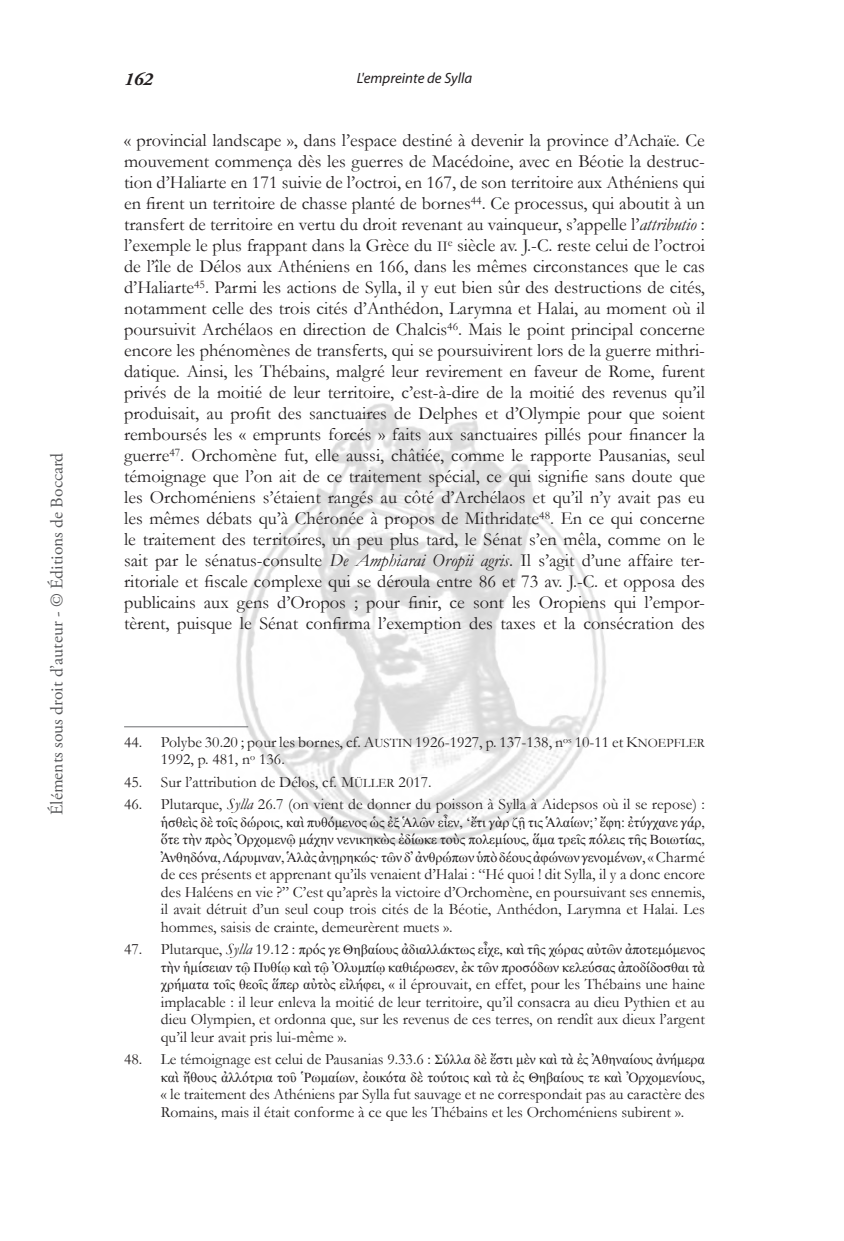
<style>
.page{position:relative;width:844px;height:1241px;background:#fff}
.page>*{position:absolute;margin:0;border:0;box-sizing:border-box;transform-origin:0 0}
.t1{font:18.38px/21px "Garamond";color:#231f20;text-align:justify}
.t2{font:italic 700 18.38px "Adobe Garamond Pro";color:#231f20}
.t3{font:17.5px "Adobe Garamond Pro";color:#57585a}
.t4{font:15.75px/17.5px "Garamond";color:#231f20}
.t5{font:italic 14.88px "Myriad Pro";color:#231f20}
.t6{font:14px/17.5px "IFAO Grec Unicode";color:#231f20;text-align:justify}
.s1{font-style:italic}
.s2{font-family:"Garamond SC820";font-size:15.05px}
.s3{font-family:"Garamond SC820"}
.s4{font-family:"Garamond SC820";font-size:12.95px}
.s5{font-family:"Garamond";font-size:15.75px}
.s6{font-family:"Garamond";font-style:italic;font-size:15.75px}
.s7{font-family:"IFAO Grec Unicode";font-size:14px}
</style>
<div class="page">
<img style="left:219px;top:403px;width:387px;height:443px">
<hr style="left:124px;top:726px;width:124px;height:1px;background:#6c6d70">
<p class="t3" style="left:46px;top:814px;width:363px;rotate:-90deg">Éléments sous droit d’auteur - © Éditions de Boccard</p>
<p class="t2" style="left:124px;top:69px;width:30px">162</p>
<p class="t5" style="left:356px;top:69px;width:117px">L'empreinte de Sylla</p>
<p class="t1" style="left:124px;top:129px;width:582px">« provincial landscape », dans l’espace destiné à devenir la province d’Achaïe. Ce mouvement commença dès les guerres de Macédoine, avec en Béotie la destruc&shy;tion d’Haliarte en 171 suivie de l’octroi, en 167, de son territoire aux Athéniens qui en firent un territoire de chasse planté de bornes<sup>44</sup>. Ce processus, qui aboutit à un transfert de territoire en vertu du droit revenant au vainqueur, s’appelle l’<span class="s1">attributio</span> : l’exemple le plus frappant dans la Grèce du <span class="s2">II</span><sup>e</sup> siècle av. J.-C. reste celui de l’octroi de l’île de Délos aux Athéniens en 166, dans les mêmes circonstances que le cas d’Haliarte<sup>45</sup>. Parmi les actions de Sylla, il y eut bien sûr des destructions de cités, notamment celle des trois cités d’Anthédon, Larymna et Halai, au moment où il poursuivit Archélaos en direction de Chalcis<sup>46</sup>. Mais le point principal concerne encore les phénomènes de transferts, qui se poursuivirent lors de la guerre mithri&shy;datique. Ainsi, les Thébains, malgré leur revirement en faveur de Rome, furent privés de la moitié de leur territoire, c’est-à-dire de la moitié des revenus qu’il produisait, au profit des sanctuaires de Delphes et d’Olympie pour que soient remboursés les « emprunts forcés » faits aux sanctuaires pillés pour financer la guerre<sup>47</sup>. Orchomène fut, elle aussi, châtiée, comme le rapporte Pausanias, seul témoignage que l’on ait de ce traitement spécial, ce qui signifie sans doute que les Orchoméniens s’étaient rangés au côté d’Archélaos et qu’il n’y avait pas eu les mêmes débats qu’à Chéronée à propos de Mithridate<sup>48</sup>. En ce qui concerne le traitement des territoires, un peu plus tard, le Sénat s’en mêla, comme on le sait par le sénatus-consulte <span class="s1">De Amphiarai Oropii agris</span>. Il s’agit d’une affaire ter&shy;ritoriale et fiscale complexe qui se déroula entre 86 et 73 av. J.-C. et opposa des publicains aux gens d’Oropos ; pour finir, ce sont les Oropiens qui l’empor&shy;tèrent, puisque le Sénat confirma l’exemption des taxes et la consécration des</p>
<p class="t4" style="left:161px;top:732px;width:545px;text-indent:-37px">44. Polybe 30.20 ; pour les bornes, cf. <span class="s3">A</span><span class="s4">USTIN</span> 1926-1927, p. 137-138, n<sup>os</sup> 10-11 et <span class="s3">K</span><span class="s4">NOEPFLER<br></span>1992, p. 481, n<sup>o</sup> 136.</p>
<p class="t4" style="left:124px;top:772px;width:309px">45. Sur l’attribution de Délos, cf. <span class="s3">M</span><span class="s4">ÜLLER</span> 2017.</p>
<p class="t4" style="left:124px;top:795px;width:582px">46. Plutarque, <span class="s1">Sylla</span> 26.7 (on vient de donner du poisson à Sylla à Aidepsos où il se repose) :</p>
<p class="t6" style="left:161px;top:813px;width:545px">ἡσθεὶς δὲ τοῖς δώροις, καὶ πυθόμενος ὡς ἐξ Ἁλῶν εἶεν, ‘ἔτι γὰρ ζῇ τις Ἁλαίων;’ ἔφη: ἐτύγχανε γάρ, ὅτε τὴν πρὸς Ὀρχομενῷ μάχην νενικηκὼς ἐδίωκε τοὺς πολεμίους, ἅμα τρεῖς πόλεις τῆς Βοιωτίας, Ἀνθηδόνα, Λάρυμναν, Ἁλὰς ἀνῃρηκώς· τῶν δ᾽ ἀνθρώπων ὑπὸ δέους ἀφώνων γενομένων<span class="s5">, «Charmé</span></p>
<p class="t4" style="left:161px;top:865px;width:545px;text-align:justify">de ces présents et apprenant qu’ils venaient d’Halai : “Hé quoi ! dit Sylla, il y a donc encore des Haléens en vie ?” C’est qu’après la victoire d’Orchomène, en poursuivant ses ennemis, il avait détruit d’un seul coup trois cités de la Béotie, Anthédon, Larymna et Halai. Les hommes, saisis de crainte, demeurèrent muets ».</p>
<p class="t6" style="left:124px;top:940px;width:582px;text-align:right"><span class="s5">47. Plutarque,</span> <span class="s6">Sylla</span> <span class="s5">19.12 :</span> πρός γε Θηβαίους ἀδιαλλάκτως εἶχε, καὶ τῆς χώρας αὐτῶν ἀποτεμόμενος τὴν ἡμίσειαν τῷ Πυθίῳ καὶ τῷ Ὀλυμπίῳ καθιέρωσεν, ἐκ τῶν προσόδων κελεύσας ἀποδίδοσθαι τὰ</p>
<p class="t4" style="left:161px;top:975px;width:545px;text-align:justify"><span class="s7">χρήματα τοῖς θεοῖς ἅπερ αὐτὸς εἰλήφει</span>, « il éprouvait, en effet, pour les Thébains une haine implacable : il leur enleva la moitié de leur territoire, qu’il consacra au dieu Pythien et au dieu Olympien, et ordonna que, sur les revenus de ces terres, on rendît aux dieux l’argent qu’il leur avait pris lui-même ».</p>
<p class="t4" style="left:124px;top:1050px;width:582px">48. Le témoignage est celui de Pausanias 9.33.6 : <span class="s7">Σύλλα δὲ ἔστι μὲν καὶ τὰ ἐς Ἀθηναίους ἀνήμερα</span></p>
<p class="t6" style="left:161px;top:1068px;width:545px">καὶ ἤθους ἀλλότρια τοῦ Ῥωμαίων, ἐοικότα δὲ τούτοις καὶ τὰ ἐς Θηβαίους τε καὶ Ὀρχομενίους<span class="s5">,</span></p>
<p class="t4" style="left:161px;top:1085px;width:545px">« le traitement des Athéniens par Sylla fut sauvage et ne correspondait pas au caractère des<br>Romains, mais il était conforme à ce que les Thébains et les Orchoméniens subirent ».</p>
</div>
